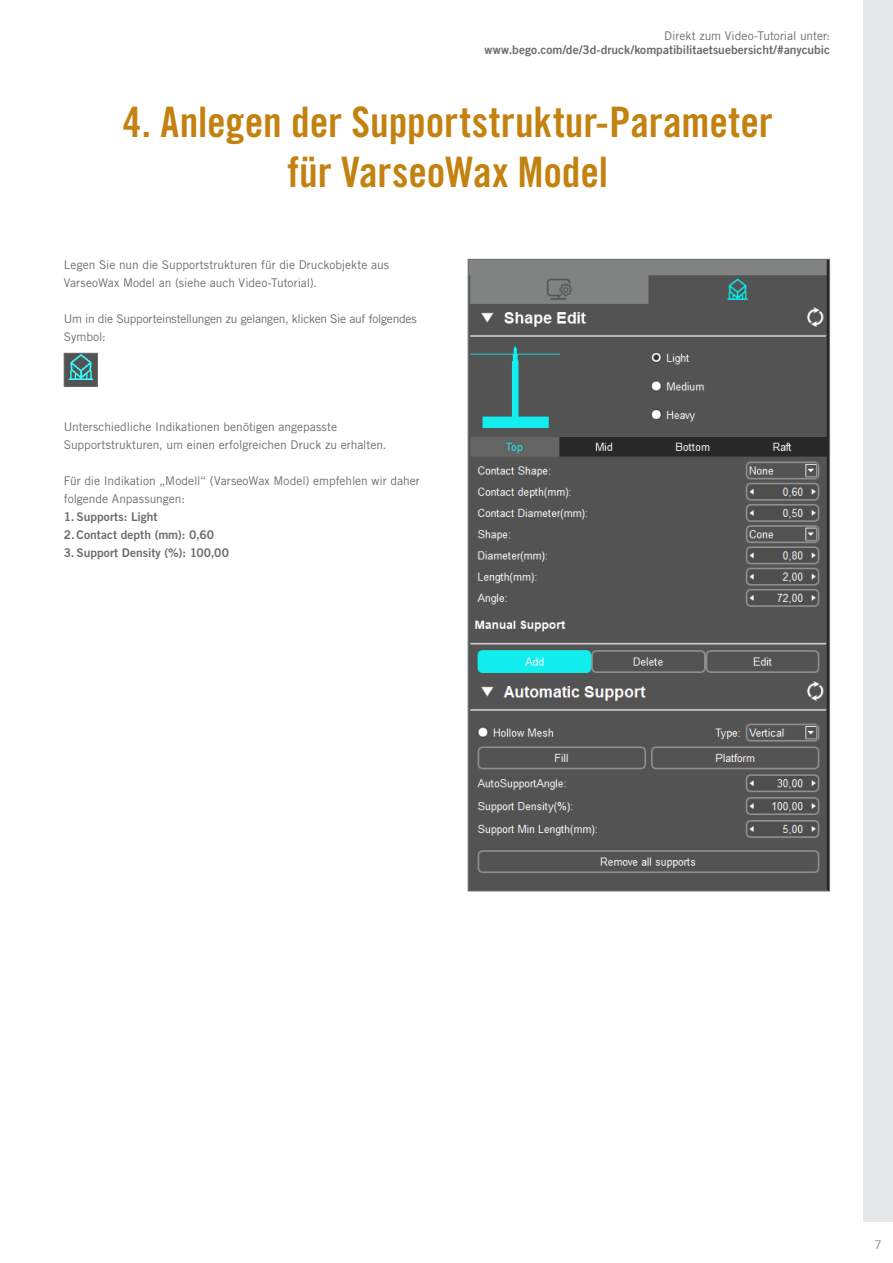
<style>
.page{position:relative;width:893px;height:1263px;background:#fff}
.page>*{position:absolute;margin:0;border:0;box-sizing:border-box;transform-origin:0 0}
.t1{font:42px/50.4px "Trade Gothic LT Std Bd Cn 20";letter-spacing:-.005em;color:#c3820f;text-align:center}
.t2{font:12px/18px "Trade Gothic LT Pro";letter-spacing:-.005em;color:#6c6d70}
.t3{font:12px/18px "Trade Gothic LT Pro Bd 2";color:#6c6d70}
.t4{font:12px/18px "Trade Gothic LT Pro";letter-spacing:-.025em;color:#6c6d70}
.t5{font:12px "Trade Gothic LT Pro";color:#8a8c8f}
</style>
<div class="page">
<div style="left:863px;top:0;width:30px;height:1221px;background:#e6e7e9"></div>
<img style="left:470px;top:261px;width:358px;height:628px">
<img style="left:66px;top:355px;width:30px;height:30px">
<div style="left:64px;top:353px;width:34px;height:34px;border:1px solid #6c6d70"></div>
<p class="t2" style="left:664px;top:26px;width:167px">Direkt zum Video-Tutorial unter:</p>
<p class="t3" style="left:484px;top:41px;width:347px">www.bego.com/de/3d-druck/kompatibilitaetsuebersicht/#anycubic</p>
<h1 class="t1" style="left:123px;top:96px;width:651px">4. Anlegen der Supportstruktur-Parameter für VarseoWax Model</h1>
<p class="t2" style="left:64px;top:256px;width:327px">Legen Sie nun die Supportstrukturen für die Druckobjekte aus<br>VarseoWax Model an (siehe auch Video-Tutorial).</p>
<p class="t4" style="left:64px;top:310px;width:355px">Um in die Supporteinstellungen zu gelangen, klicken Sie auf folgendes<br>Symbol:</p>
<p class="t2" style="left:64px;top:418px;width:324px">Unterschiedliche Indikationen benötigen angepasste<br>Supportstrukturen, um einen erfolgreichen Druck zu erhalten.</p>
<p class="t2" style="left:64px;top:472px;width:358px">Für die Indikation „Modell“ (VarseoWax Model) empfehlen wir daher folgende Anpassungen:</p>
<p class="t3" style="left:64px;top:508px;width:152px">1. Supports: Light<br>2.Contact depth (mm): 0,60</p>
<p class="t3" style="left:64px;top:544px;width:167px">3. Support Density (%): 100,00</p>
<p class="t5" style="left:874px;top:1237px;width:9px">7</p>
</div>
